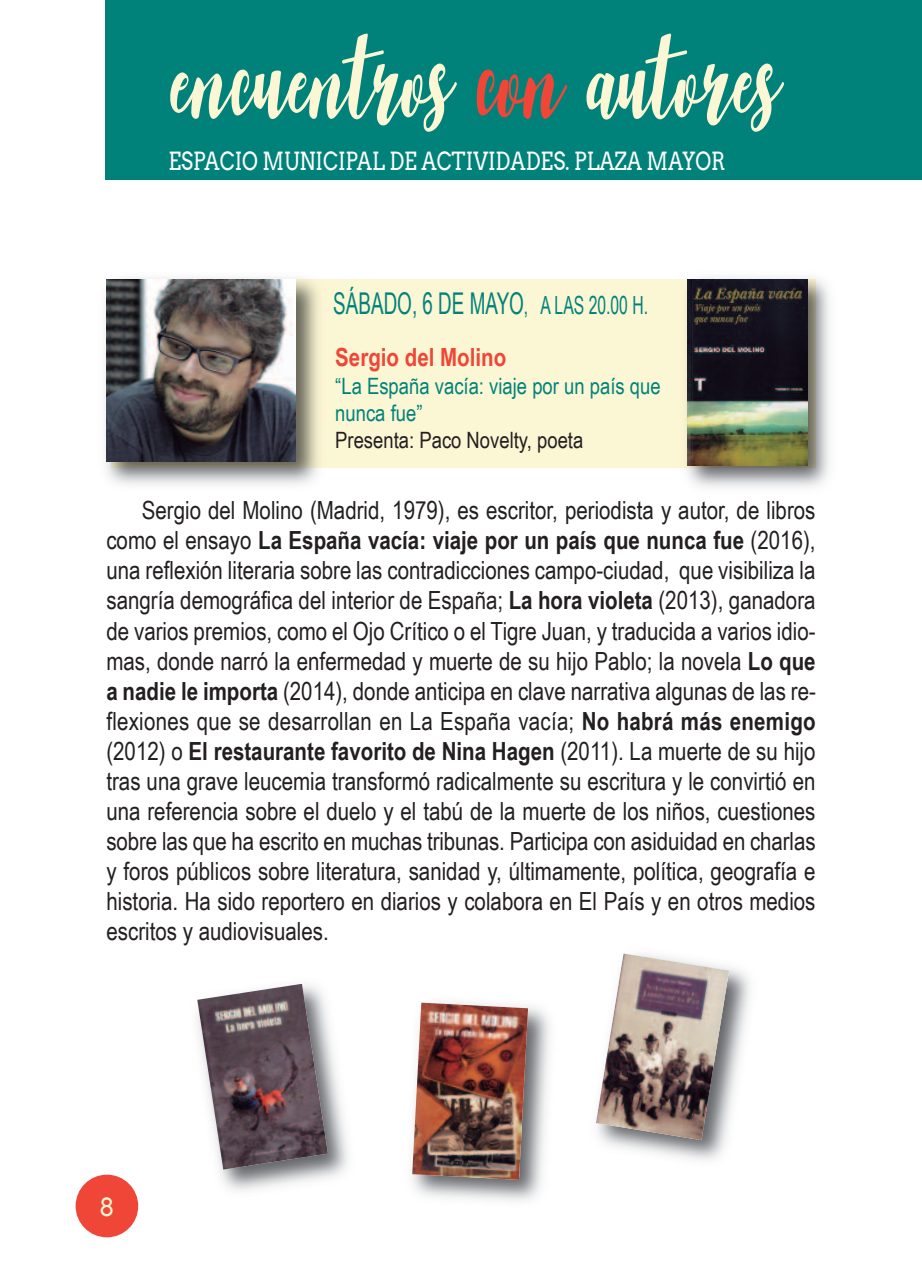
<style>
.page{position:relative;width:922px;height:1276px;background:#fff}
.page>*{position:absolute;margin:0;border:0;box-sizing:border-box;transform-origin:0 0}
.t1{font:164.75px "Aldine";color:#fbf6d4;scale:.62 1}
.t2{font:30px "Arial Narrow";color:#00827a;scale:.77 1}
.t3{font:25px/30px "Arial Narrow";color:#231f20;text-align:justify}
.t4{font:25px "Arvo";color:#fff;scale:.81 1}
.t5{font:700 25px "Arial Narrow";color:#ef4637}
.t6{font:25px "Arvo";color:#fbf6d4}
.t7{font:22.5px/27px "Arial Narrow";color:#00827a}
.t8{font:22.5px "Arial Narrow";color:#231f20}
.s1{color:#ef4637}
.s2{font-size:25px}
.s3{font-weight:700}
</style>
<div class="page">
<div style="left:105px;top:0;width:816px;height:179px;background:#00827a"></div>
<div style="left:76px;top:1174px;width:62px;height:63px;background:#ef4637;border-radius:50%"></div>
<div style="left:111px;top:280px;width:704px;height:188px;background:#fbf6d4"></div>
<img style="left:105px;top:278px;width:223px;height:207px">
<img style="left:111px;top:280px;width:217px;height:188px">
<img style="left:106px;top:279px;width:190px;height:182px">
<img style="left:676px;top:277px;width:153px;height:211px">
<img style="left:676px;top:280px;width:139px;height:188px">
<img style="left:687px;top:279px;width:119px;height:186px">
<img style="left:219px;top:1024px;width:129px;height:167px">
<img style="left:197px;top:984px;width:131px;height:185px">
<img style="left:602px;top:968px;width:148px;height:193px">
<img style="left:596px;top:953px;width:132px;height:187px">
<img style="left:412px;top:1006px;width:138px;height:195px">
<img style="left:412px;top:1002px;width:115px;height:177px">
<h1 class="t1" style="left:170px;top:-13px;width:985px">encuentros <span class="s1">con</span> autores</h1>
<p class="t4" style="left:168px;top:146px;width:689px">ESPACIO MUNICIPAL DE ACTIVIDADES. PLAZA MAYOR</p>
<p class="t2" style="left:333px;top:285px;width:410px">SáBADO, 6 DE MAYO<span class="s2">, A LAS 20.00 H.</span></p>
<p class="t5" style="left:335px;top:342px;width:172px">Sergio del Molino</p>
<p class="t7" style="left:335px;top:372px;width:327px">“La España vacía: viaje por un país que nunca fue”</p>
<p class="t8" style="left:335px;top:427px;width:249px">Presenta: Paco Novelty, poeta</p>
<p class="t3" style="left:106px;top:495px;width:710px;text-indent:35px">Sergio del Molino (Madrid, 1979), es escritor, periodista y autor, de libros como el ensayo <span class="s3">La España vacía: viaje por un país que nunca fue</span> (2016), una reflexión literaria sobre las contradicciones campo-ciudad, que visibiliza la sangría demográfica del interior de España; <span class="s3">La hora violeta</span> (2013), ganadora de varios premios, como el Ojo Crítico o el Tigre Juan, y traducida a varios idio&shy;mas, donde narró la enfermedad y muerte de su hijo Pablo; la novela <span class="s3">Lo que a nadie le importa</span> (2014), donde anticipa en clave narrativa algunas de las re&shy;flexiones que se desarrollan en La España vacía; <span class="s3">No habrá más enemigo </span>(2012) o <span class="s3">El restaurante favorito de Nina Hagen</span> (2011). La muerte de su hijo tras una grave leucemia transformó radicalmente su escritura y le convirtió en una referencia sobre el duelo y el tabú de la muerte de los niños, cuestiones sobre las que ha escrito en muchas tribunas. Participa con asiduidad en charlas y foros públicos sobre literatura, sanidad y, últimamente, política, geografía e historia. Ha sido reportero en diarios y colabora en El País y en otros medios escritos y audiovisuales.</p>
<p class="t6" style="left:99px;top:1191px;width:17px">8</p>
</div>
